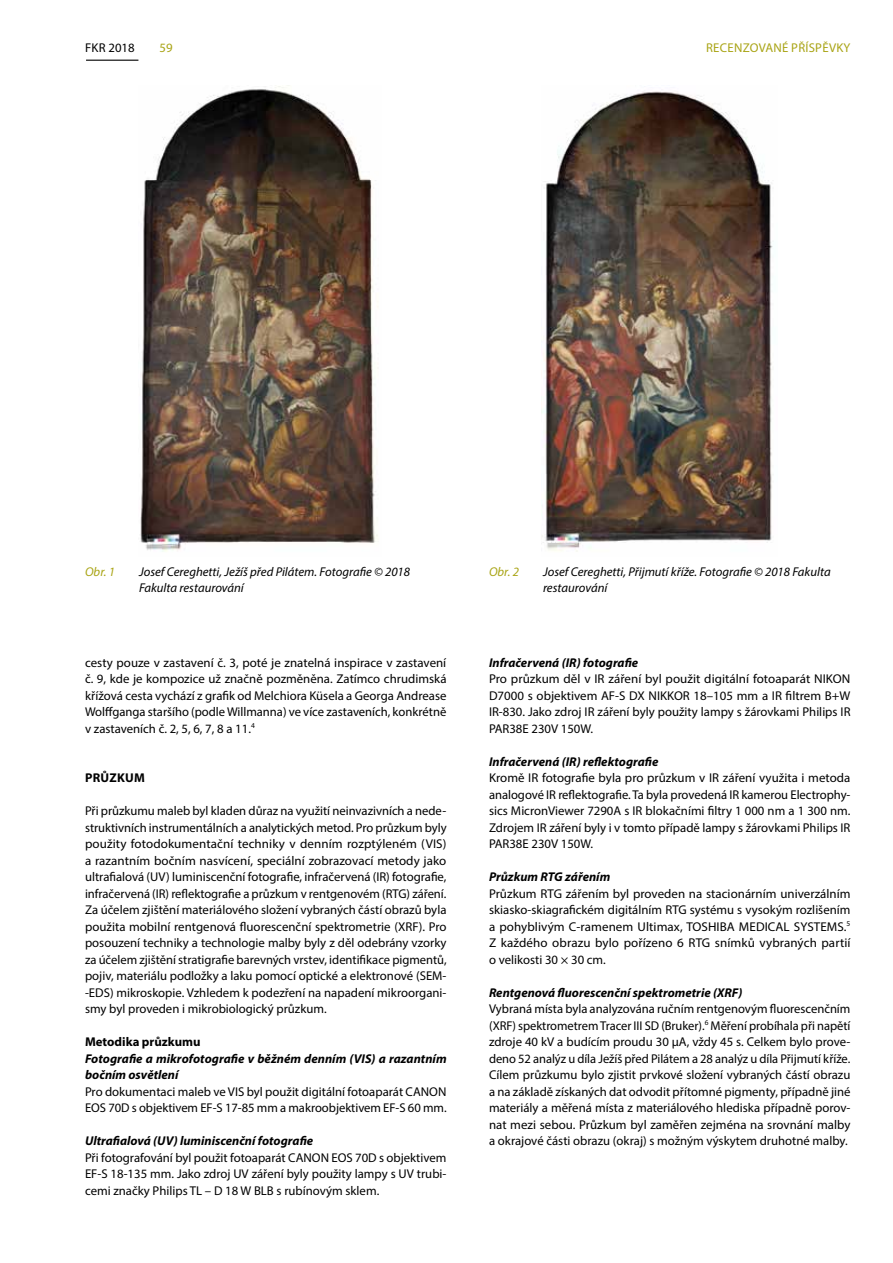
<style>
.page{position:relative;width:893px;height:1263px;background:#fff}
.page>*{position:absolute;margin:0;border:0;box-sizing:border-box;transform-origin:0 0}
.t1{font:12.75px/16.5px "Myriad Pro";color:#000;text-align:justify}
.t2{font:italic 700 12.75px/16.5px "Myriad Pro";color:#000}
.t3{font:italic 12.75px/15.8px "Myriad Pro";color:#000}
.t4{font:700 12.75px "Myriad Pro";color:#000}
.t5{font:12.75px "Myriad Pro";letter-spacing:.02em;color:#a9a415}
.t6{font:italic 12.75px "Myriad Pro";letter-spacing:.005em;color:#a9a415}
</style>
<div class="page">
<hr style="left:86px;top:60px;width:52px;height:1px;background:#000">
<img style="left:140px;top:85px;width:238px;height:467px">
<img style="left:542px;top:91px;width:231px;height:461px">
<p class="t1" style="left:85px;top:39px;width:51px">FKR 2018</p>
<p class="t5" style="left:159px;top:40px;width:15px">59</p>
<p class="t5" style="left:706px;top:40px;width:146px">RECENZOVANÉ PŘÍSPĚVKY</p>
<p class="t6" style="left:85px;top:564px;width:32px">Obr. 1</p>
<p class="t3" style="left:139px;top:564px;width:273px">Josef Cereghetti, Ježíš před Pilátem. Fotografie © 2018<br>Fakulta restaurování</p>
<p class="t6" style="left:489px;top:564px;width:32px">Obr. 2</p>
<p class="t3" style="left:543px;top:564px;width:289px">Josef Cereghetti, Přijmutí kříže. Fotografie © 2018 Fakulta restaurování</p>
<p class="t1" style="left:85px;top:654px;width:363px">cesty pouze v zastavení č. 3, poté je znatelná inspirace v zastavení č. 9, kde je kompozice už značně pozměněna. Zatímco chrudimská křížová cesta vychází z grafik od Melchiora Küsela a Georga Andrease Wolffganga staršího (podle Willmanna) ve více zastaveních, konkrétně v zastaveních č. 2, 5, 6, 7, 8 a 11.<sup>4</sup></p>
<p class="t4" style="left:85px;top:769px;width:18px">Průzkum</p>
<p class="t1" style="left:85px;top:802px;width:363px">Při průzkumu maleb byl kladen důraz na využití neinvazivních a nede&shy;struktivních instrumentálních a analytických metod. Pro průzkum byly použity fotodokumentační techniky v denním rozptýleném (VIS) a razantním bočním nasvícení, speciální zobrazovací metody jako ultrafialová (UV) luminiscenční fotografie, infračervená (IR) fotografie, infračervená (IR) reflektografie a průzkum v rentgenovém (RTG) záření.<br>Za účelem zjištění materiálového složení vybraných částí obrazů byla použita mobilní rentgenová fluorescenční spektrometrie (XRF). Pro posouzení techniky a technologie malby byly z děl odebrány vzorky za účelem zjištění stratigrafie barevných vrstev, identifikace pigmentů, pojiv, materiálu podložky a laku pomocí optické a elektronové (SEM--EDS) mikroskopie. Vzhledem k podezření na napadení mikroorgani&shy;smy byl proveden i mikrobiologický průzkum.</p>
<p class="t4" style="left:85px;top:1033px;width:117px">Metodika průzkumu</p>
<p class="t2" style="left:85px;top:1050px;width:363px">Fotografie a mikrofotografie v běžném denním (VIS) a razantním bočním osvětlení</p>
<p class="t1" style="left:85px;top:1083px;width:363px">Pro dokumentaci maleb ve VIS byl použit digitální fotoaparát CANON<br>EOS 70D s objektivem EF-S 17-85 mm a makroobjektivem EF-S 60 mm.</p>
<p class="t2" style="left:85px;top:1132px;width:230px">Ultrafialová (UV) luminiscenční fotografie</p>
<p class="t1" style="left:85px;top:1149px;width:363px">Při fotografování byl použit fotoaparát CANON EOS 70D s objektivem EF-S 18-135 mm. Jako zdroj UV záření byly použity lampy s UV trubi&shy;cemi značky Philips TL – D 18 W BLB s rubínovým sklem.</p>
<p class="t2" style="left:489px;top:654px;width:151px">Infračervená (IR) fotografie</p>
<p class="t1" style="left:489px;top:670px;width:363px">Pro průzkum děl v IR záření byl použit digitální fotoaparát NIKON D7000 s objektivem AF-S DX NIKKOR 18–105 mm a IR filtrem B+W IR-830. Jako zdroj IR záření byly použity lampy s žárovkami Philips IR PAR38E 230V 150W.</p>
<p class="t2" style="left:489px;top:753px;width:171px">Infračervená (IR) reflektografie</p>
<p class="t1" style="left:489px;top:769px;width:363px">Kromě IR fotografie byla pro průzkum v IR záření využita i metoda analogové IR reflektografie. Ta byla provedená IR kamerou Electrophy&shy;sics MicronViewer 7290A s IR blokačními filtry 1 000 nm a 1 300 nm.<br>Zdrojem IR záření byly i v tomto případě lampy s žárovkami Philips IR PAR38E 230V 150W.</p>
<p class="t2" style="left:489px;top:868px;width:123px">Průzkum RTG zářením</p>
<p class="t1" style="left:489px;top:885px;width:363px">Průzkum RTG zářením byl proveden na stacionárním univerzálním skiasko-skiagrafickém digitálním RTG systému s vysokým rozlišením a pohyblivým C-ramenem Ultimax, TOSHIBA MEDICAL SYSTEMS.<sup>5<br></sup>Z každého obrazu bylo pořízeno 6 RTG snímků vybraných partií o velikosti 30 × 30 cm.</p>
<p class="t2" style="left:489px;top:984px;width:255px">Rentgenová fluorescenční spektrometrie (XRF)</p>
<p class="t1" style="left:489px;top:1000px;width:363px">Vybraná místa byla analyzována ručním rentgenovým fluorescenčním (XRF) spektrometrem Tracer III SD (Bruker).<sup>6</sup> Měření probíhala při napětí zdroje 40 kV a budícím proudu 30 µA, vždy 45 s. Celkem bylo prove&shy;deno 52 analýz u díla Ježíš před Pilátem a 28 analýz u díla Přijmutí kříže.<br>Cílem průzkumu bylo zjistit prvkové složení vybraných částí obrazu a na základě získaných dat odvodit přítomné pigmenty, případně jiné materiály a měřená místa z materiálového hlediska případně porov&shy;nat mezi sebou. Průzkum byl zaměřen zejména na srovnání malby a okrajové části obrazu (okraj) s možným výskytem druhotné malby.</p>
</div>
